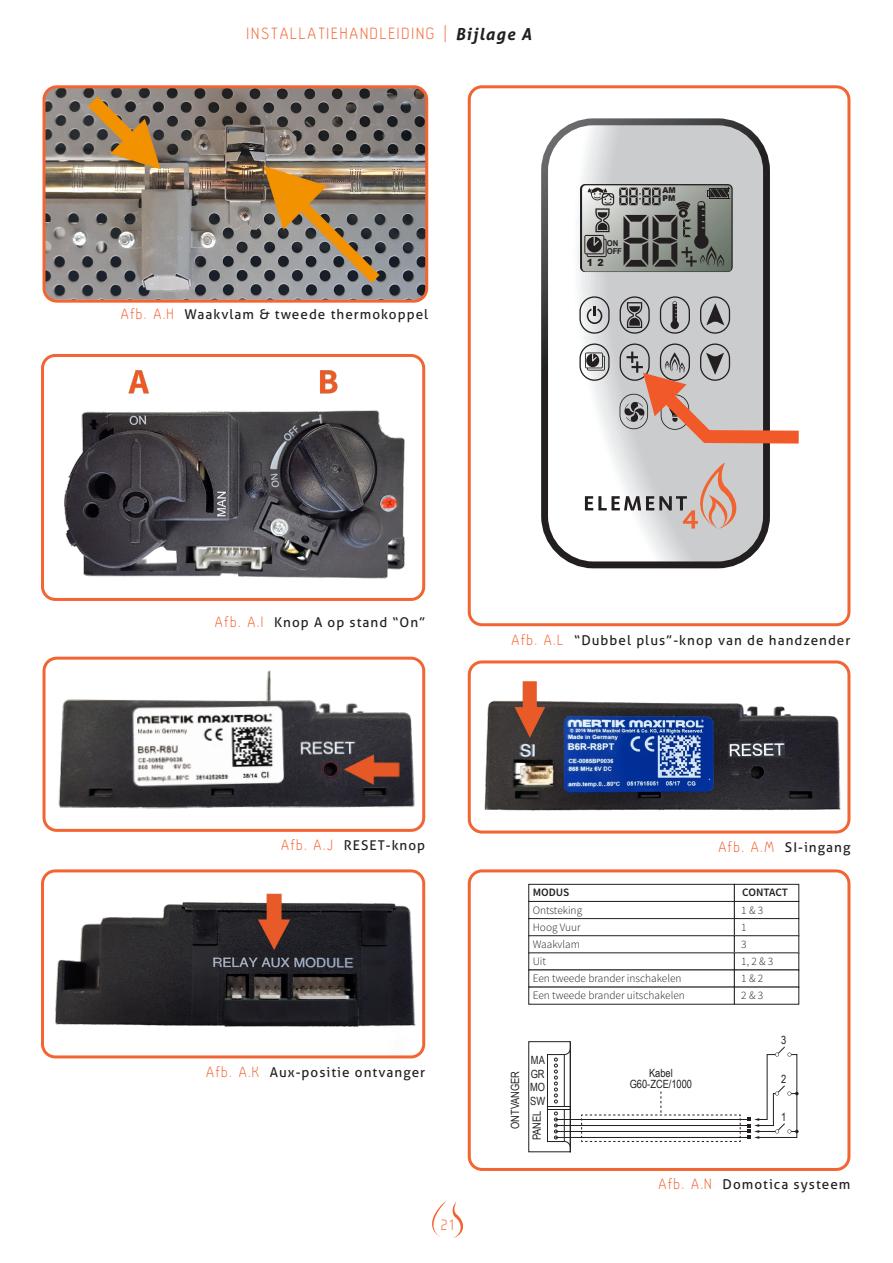
<style>
.page{position:relative;width:893px;height:1263px;background:#fff}
.page>*{position:absolute;margin:0;border:0;box-sizing:border-box;transform-origin:0 0}
.t1{font:300 18px "Hallosans";letter-spacing:.11em;color:#f26431}
.t2{font:300 16.5px "Hallosans";color:#f26431}
.t3{font:13.5px "Aller";letter-spacing:.075em;color:#231f20}
.t4{font:300 11.4px/17.1px "Source Sans Pro";color:#231f20}
.t5{font:11.4px/13.6px "Arial Narrow";color:#231f20;text-align:justify}
.t6{font:600 11.4px "Source Sans Pro";letter-spacing:-.01em;color:#231f20}
.t7{font:900 9.75px "Arial";color:#231f20;scale:.96 1}
.t8{font:700 8.1px "Arial";color:#231f20;scale:.96 1}
.t9{font:900 8.1px/7.6px "Arial";color:#231f20;scale:.96 1}
.s1{font-family:"Aller";font-weight:700;font-style:italic;font-size:16.5px;color:#231f20}
.s2{font-family:"Hallosans";font-weight:300;font-size:16.5px;color:#f26431}
.s3{font-weight:600}
</style>
<div class="page">
<svg style="left:432px;top:1202px;width:13px;height:35px"></svg>
<svg style="left:453px;top:1201px;width:10px;height:37px"></svg>
<img style="left:44px;top:89px;width:380px;height:210px">
<div style="left:43px;top:85px;width:385px;height:218px;border:3px solid #f26431;border-radius:13px"></div>
<img style="left:45px;top:358px;width:376px;height:239px">
<div style="left:41px;top:354px;width:384px;height:247px;border:3px solid #f26431;border-radius:13px"></div>
<img style="left:44px;top:658px;width:380px;height:170px">
<div style="left:43px;top:657px;width:382px;height:175px;border:3px solid #f26431;border-radius:13px"></div>
<img style="left:45px;top:873px;width:379px;height:184px">
<div style="left:41px;top:869px;width:384px;height:189px;border:3px solid #f26431;border-radius:13px"></div>
<svg style="left:549px;top:126px;width:213px;height:434px"></svg>
<div style="left:541px;top:118px;width:229px;height:450px;border:7px solid #fff;border-radius:49px"></div>
<div style="left:580px;top:184px;width:153px;height:88px;border:3px solid #231f20;border-radius:4px"></div>
<div style="left:620px;top:296px;width:30px;height:38px;border:1px solid #231f20;border-radius:14px"></div>
<div style="left:579px;top:296px;width:31px;height:38px;border:1px solid #231f20;border-radius:14px"></div>
<div style="left:700px;top:296px;width:30px;height:38px;border:1px solid #231f20;border-radius:14px"></div>
<div style="left:660px;top:296px;width:30px;height:38px;border:1px solid #231f20;border-radius:14px"></div>
<div style="left:620px;top:343px;width:30px;height:38px;border:1px solid #231f20;border-radius:14px"></div>
<div style="left:579px;top:343px;width:31px;height:38px;border:1px solid #231f20;border-radius:14px"></div>
<div style="left:700px;top:343px;width:30px;height:38px;border:1px solid #231f20;border-radius:14px"></div>
<div style="left:660px;top:343px;width:30px;height:38px;border:1px solid #231f20;border-radius:14px"></div>
<svg style="left:587px;top:306px;width:15px;height:18px"></svg>
<svg style="left:627px;top:302px;width:15px;height:26px"></svg>
<svg style="left:671px;top:301px;width:8px;height:28px"></svg>
<svg style="left:706px;top:303px;width:18px;height:22px"></svg>
<svg style="left:585px;top:352px;width:20px;height:19px"></svg>
<svg style="left:582px;top:185px;width:149px;height:87px;background:#7f827d"></svg>
<svg style="left:585px;top:461px;width:154px;height:68px"></svg>
<svg style="left:620px;top:352px;width:179px;height:98px;background:#c9b2ac"></svg>
<div style="left:468px;top:85px;width:382px;height:541px;border:3px solid #f26431;border-radius:13px"></div>
<img style="left:469px;top:664px;width:380px;height:168px">
<div style="left:468px;top:660px;width:382px;height:173px;border:3px solid #f26431;border-radius:13px"></div>
<svg style="left:528px;top:883px;width:272px;height:270px"></svg>
<div style="left:529px;top:1042px;width:41px;height:110px;background:#fff"></div>
<div style="left:547px;top:1106px;width:24px;height:4px;border:1px solid #231f20"></div>
<div style="left:547px;top:1054px;width:18px;height:53px;border:1px solid #231f20"></div>
<div style="left:547px;top:1109px;width:18px;height:33px;border:1px solid #231f20"></div>
<svg style="left:554px;top:1048px;width:16px;height:55px"></svg>
<svg style="left:554px;top:1111px;width:16px;height:37px"></svg>
<hr style="left:556px;top:1131px;width:193px;height:1px;background:#231f20">
<hr style="left:556px;top:1137px;width:193px;height:1px;background:#231f20">
<hr style="left:556px;top:1125px;width:193px;height:1px;background:#231f20">
<hr style="left:556px;top:1119px;width:193px;height:1px;background:#231f20">
<svg style="left:748px;top:1046px;width:51px;height:93px"></svg>
<svg style="left:581px;top:1091px;width:160px;height:51px"></svg>
<div style="left:529px;top:884px;width:205px;height:17px;background:#fff"></div>
<div style="left:529px;top:884px;width:205px;height:17px;border:1px solid #231f20"></div>
<div style="left:734px;top:884px;width:65px;height:17px;background:#fff"></div>
<div style="left:734px;top:884px;width:65px;height:17px;border:1px solid #231f20"></div>
<div style="left:529px;top:901px;width:205px;height:17px;background:#fff"></div>
<div style="left:529px;top:901px;width:205px;height:18px;border:1px solid #231f20"></div>
<div style="left:734px;top:901px;width:65px;height:17px;background:#fff"></div>
<div style="left:734px;top:901px;width:65px;height:18px;border:1px solid #231f20"></div>
<div style="left:529px;top:918px;width:205px;height:18px;background:#fff"></div>
<div style="left:529px;top:918px;width:205px;height:18px;border:1px solid #231f20"></div>
<div style="left:734px;top:918px;width:65px;height:18px;background:#fff"></div>
<div style="left:734px;top:918px;width:65px;height:18px;border:1px solid #231f20"></div>
<div style="left:529px;top:936px;width:205px;height:17px;background:#fff"></div>
<div style="left:529px;top:935px;width:205px;height:18px;border:1px solid #231f20"></div>
<div style="left:734px;top:936px;width:65px;height:17px;background:#fff"></div>
<div style="left:734px;top:935px;width:65px;height:18px;border:1px solid #231f20"></div>
<div style="left:529px;top:953px;width:205px;height:17px;background:#fff"></div>
<div style="left:529px;top:953px;width:205px;height:17px;border:1px solid #231f20"></div>
<div style="left:734px;top:953px;width:65px;height:17px;background:#fff"></div>
<div style="left:734px;top:953px;width:65px;height:17px;border:1px solid #231f20"></div>
<div style="left:529px;top:970px;width:205px;height:17px;background:#fff"></div>
<div style="left:734px;top:970px;width:65px;height:17px;background:#fff"></div>
<div style="left:529px;top:987px;width:205px;height:17px;background:#fff"></div>
<div style="left:734px;top:987px;width:65px;height:17px;background:#fff"></div>
<hr style="left:570px;top:1041px;width:1px;height:111px;background:#231f20">
<div style="left:468px;top:869px;width:382px;height:302px;border:3px solid #f26431;border-radius:13px"></div>
<h1 class="t1" style="left:247px;top:24px;width:286px">INSTALLATIEHANDLEIDING | <span class="s1">Bijlage A</span></h1>
<p class="t3" style="left:121px;top:306px;width:309px"><span class="s2">Afb. A.H</span> Waakvlam &amp; tweede thermokoppel</p>
<p class="t8" style="left:607px;top:237px;width:14px">ON</p>
<p class="t8" style="left:607px;top:245px;width:17px">OFF</p>
<p class="t7" style="left:587px;top:256px;width:19px">1 2</p>
<p class="t9" style="left:662px;top:186px;width:15px">AM<br>PM</p>
<p class="t3" style="left:215px;top:614px;width:212px"><span class="s2">Afb. A.I</span> Knop A op stand “On”</p>
<p class="t3" style="left:511px;top:632px;width:341px"><span class="s2">Afb. A.L</span> “Dubbel plus”-knop van de handzender</p>
<p class="t3" style="left:281px;top:837px;width:146px"><span class="s2">Afb. A.J</span> RESET-knop</p>
<p class="t3" style="left:206px;top:1064px;width:221px"><span class="s2">Afb. A.K</span> Aux-positie ontvanger</p>
<p class="t2" style="left:441px;top:1216px;width:14px">21</p>
<p class="t4" style="left:533px;top:884px;width:51px"><span class="s3">MODUS<br></span>Ontsteking</p>
<p class="t4" style="left:533px;top:918px;width:154px">Hoog Vuur<br>Waakvlam<br>Uit<br>Een tweede brander inschakelen<br>Een tweede brander uitschakelen</p>
<p class="t5" style="left:508px;top:1129px;width:60px;rotate:-90deg">ONTVANGER</p>
<p class="t5" style="left:530px;top:1053px;width:16px">MA GR MO SW</p>
<p class="t5" style="left:530px;top:1140px;width:31px;rotate:-90deg">PANEL</p>
<p class="t5" style="left:649px;top:1065px;width:25px">Kabel</p>
<p class="t5" style="left:630px;top:1077px;width:64px">G60-ZCE/1000</p>
<p class="t3" style="left:718px;top:839px;width:134px"><span class="s2">Afb. A.M</span> SI-ingang</p>
<p class="t6" style="left:742px;top:885px;width:47px">CONTACT</p>
<p class="t4" style="left:741px;top:901px;width:34px">1 &amp; 3<br>1<br>3<br>1, 2 &amp; 3<br>1 &amp; 2<br>2 &amp; 3</p>
<p class="t5" style="left:781px;top:1033px;width:7px">3</p>
<p class="t5" style="left:781px;top:1071px;width:7px">2</p>
<p class="t5" style="left:781px;top:1109px;width:7px">1</p>
<p class="t3" style="left:659px;top:1176px;width:193px"><span class="s2">Afb. A.N</span> Domotica systeem</p>
</div>
